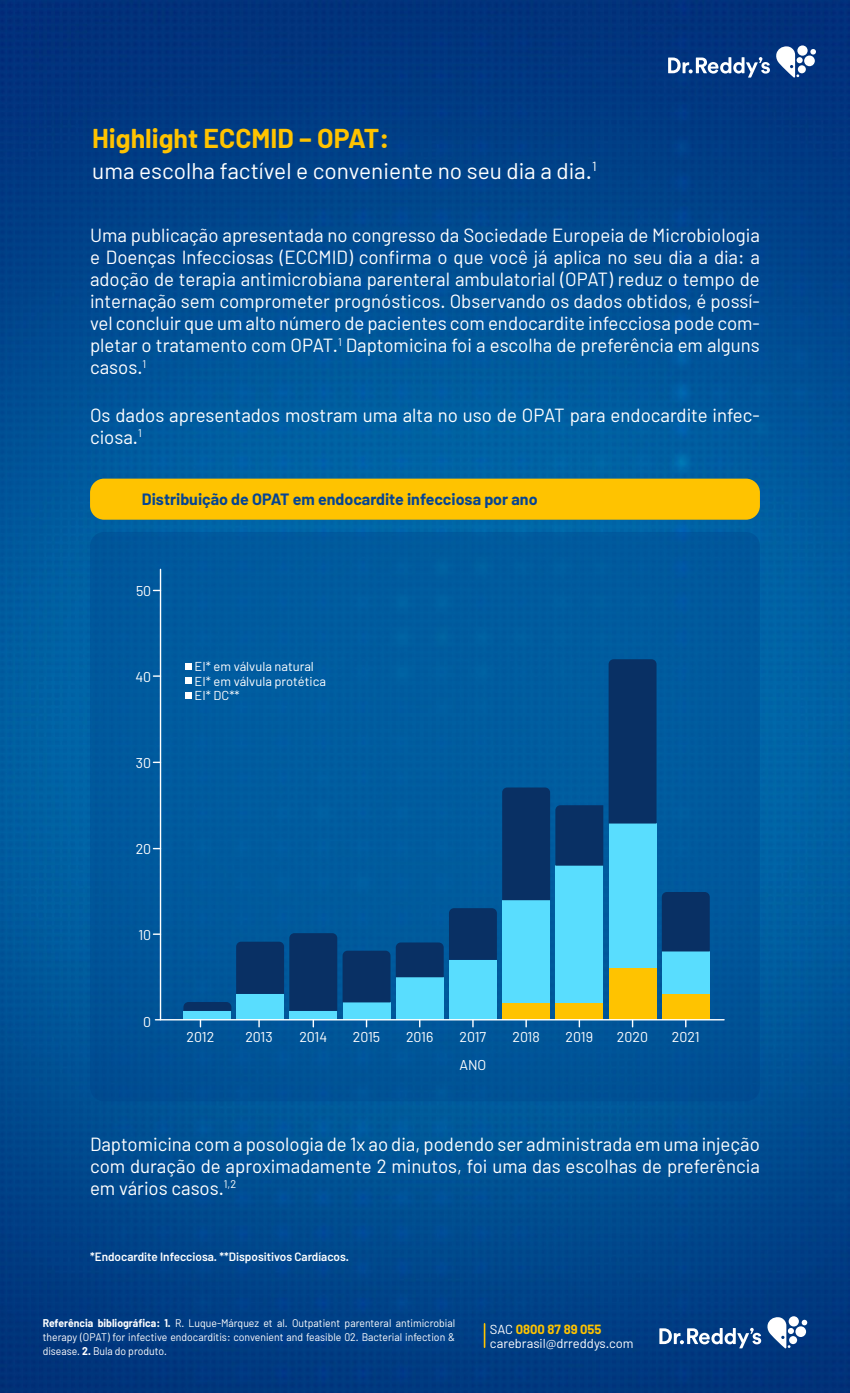
<style>
.page{position:relative;width:850px;height:1393px;background:#fff}
.page>*{position:absolute;margin:0;border:0;box-sizing:border-box;transform-origin:0 0}
.t1{font:700 26.6px "Barlow";color:#ffc300}
.t2{font:22.6px "Barlow";color:#fff}
.t3{font:19px/22px "Barlow";color:#fff;text-align:justify}
.t4{font:700 16px "Barlow";color:#064593}
.t5{font:14.2px "Barlow";color:#fff}
.t6{font:13px/14.6px "Barlow";color:#fff}
.t7{font:12.9px/14.4px "Barlow";color:#fff}
.t8{font:600 12px "Barlow";color:#fff}
.t9{font:11px/14px "Barlow";color:#fff;text-align:justify;scale:.95 1}
.s1{font-weight:700}
.s2{font-weight:700;color:#ffc300}
</style>
<div class="page">
<img style="left:0;top:0;width:850px;height:1393px">
<div style="left:90px;top:532px;width:670px;height:569px;background:#005a9e;border-radius:14px"></div>
<div style="left:183px;top:1011px;width:48px;height:9px;background:#59ddfe"></div>
<div style="left:662px;top:994px;width:48px;height:26px;background:#ffc300"></div>
<div style="left:662px;top:951px;width:48px;height:43px;background:#59ddfe"></div>
<div style="left:662px;top:892px;width:48px;height:59px;background:#093064"></div>
<div style="left:609px;top:968px;width:48px;height:52px;background:#ffc300"></div>
<div style="left:609px;top:823px;width:48px;height:145px;background:#59ddfe"></div>
<div style="left:609px;top:659px;width:48px;height:164px;background:#093064"></div>
<div style="left:555px;top:1003px;width:48px;height:17px;background:#ffc300"></div>
<div style="left:555px;top:866px;width:48px;height:137px;background:#59ddfe"></div>
<div style="left:502px;top:1003px;width:48px;height:17px;background:#ffc300"></div>
<div style="left:502px;top:900px;width:48px;height:103px;background:#59ddfe"></div>
<svg style="left:502px;top:787px;width:101px;height:113px"></svg>
<div style="left:449px;top:960px;width:48px;height:60px;background:#59ddfe"></div>
<div style="left:396px;top:977px;width:48px;height:43px;background:#59ddfe"></div>
<div style="left:343px;top:1002px;width:48px;height:18px;background:#59ddfe"></div>
<svg style="left:343px;top:908px;width:154px;height:94px"></svg>
<div style="left:289px;top:1011px;width:48px;height:9px;background:#59ddfe"></div>
<div style="left:236px;top:994px;width:48px;height:26px;background:#59ddfe"></div>
<svg style="left:183px;top:933px;width:154px;height:78px"></svg>
<svg style="left:668px;top:45px;width:148px;height:33px"></svg>
<svg style="left:659px;top:1316px;width:148px;height:32px"></svg>
<svg style="left:484px;top:1324px;width:1px;height:23px"></svg>
<hr style="left:160px;top:569px;width:1px;height:451px;background:#fff">
<hr style="left:155px;top:1019px;width:569px;height:1px;background:#fff">
<svg style="left:153px;top:675px;width:7px;height:2px"></svg>
<svg style="left:153px;top:933px;width:7px;height:2px"></svg>
<svg style="left:258px;top:1020px;width:2px;height:7px"></svg>
<svg style="left:472px;top:1020px;width:2px;height:7px"></svg>
<svg style="left:525px;top:1020px;width:2px;height:7px"></svg>
<div style="left:185px;top:663px;width:7px;height:6px;background:#fff"></div>
<div style="left:185px;top:677px;width:7px;height:7px;background:#fff"></div>
<div style="left:185px;top:692px;width:7px;height:7px;background:#fff"></div>
<div style="left:90px;top:479px;width:670px;height:41px;background:#ffc300;border-radius:14px"></div>
<h1 class="t1" style="left:92px;top:122px;width:298px">Highlight ECCMID – OPAT:</h1>
<p class="t2" style="left:92px;top:157px;width:506px">uma escolha factível e conveniente no seu dia a dia.<sup>1</sup></p>
<p class="t3" style="left:90px;top:224px;width:671px">Uma publicação apresentada no congresso da Sociedade Europeia de Microbiologia e Doenças Infecciosas (ECCMID) confirma o que você já aplica no seu dia a dia: a adoção de terapia antimicrobiana parenteral ambulatorial (OPAT) reduz o tempo de internação sem comprometer prognósticos. Observando os dados obtidos, é possí&shy;vel concluir que um alto número de pacientes com endocardite infecciosa pode com&shy;pletar o tratamento com OPAT.<sup>1</sup> Daptomicina foi a escolha de preferência em alguns casos.<sup>1</sup></p>
<p class="t3" style="left:90px;top:403px;width:671px">Os dados apresentados mostram uma alta no uso de OPAT para endocardite infec&shy;ciosa.<sup>1</sup></p>
<p class="t4" style="left:142px;top:489px;width:397px">Distribuição de OPAT em endocardite infecciosa por ano</p>
<p class="t5" style="left:136px;top:582px;width:17px">50</p>
<p class="t5" style="left:135px;top:668px;width:17px">40</p>
<p class="t5" style="left:136px;top:754px;width:17px">30</p>
<p class="t5" style="left:136px;top:840px;width:17px">20</p>
<p class="t5" style="left:138px;top:926px;width:14px">10</p>
<p class="t5" style="left:143px;top:1013px;width:10px">0</p>
<p class="t7" style="left:195px;top:659px;width:133px">EI* em válvula natural<br>EI* em válvula protética<br>EI* DC**</p>
<p class="t5" style="left:187px;top:1028px;width:29px">2012</p>
<p class="t5" style="left:245px;top:1028px;width:29px">2013</p>
<p class="t5" style="left:299px;top:1028px;width:29px">2014</p>
<p class="t5" style="left:353px;top:1028px;width:29px">2015</p>
<p class="t5" style="left:406px;top:1028px;width:29px">2016</p>
<p class="t5" style="left:460px;top:1028px;width:28px">2017</p>
<p class="t5" style="left:512px;top:1028px;width:29px">2018</p>
<p class="t5" style="left:566px;top:1028px;width:29px">2019</p>
<p class="t5" style="left:617px;top:1028px;width:33px">2020</p>
<p class="t5" style="left:672px;top:1028px;width:29px">2021</p>
<p class="t5" style="left:459px;top:1056px;width:28px">ANO</p>
<p class="t3" style="left:90px;top:1132px;width:671px">Daptomicina com a posologia de 1x ao dia, podendo ser administrada em uma injeção com duração de aproximadamente 2 minutos, foi uma das escolhas de preferência em vários casos.<sup>1,2</sup></p>
<p class="t8" style="left:90px;top:1249px;width:261px">*Endocardite Infecciosa. **Dispositivos Cardíacos.</p>
<p class="t9" style="left:43px;top:1315px;width:436px"><span class="s1">Referência bibliográfica: 1.</span> R. Luque-Márquez et al. Outpatient parenteral antimicrobial therapy (OPAT) for infective endocarditis: convenient and feasible 02. Bacterial infection &amp; disease. <span class="s1">2.</span> Bula do produto.</p>
<p class="t6" style="left:490px;top:1321px;width:145px">SAC <span class="s2">0800 87 89 055 </span>carebrasil@drreddys.com</p>
</div>
